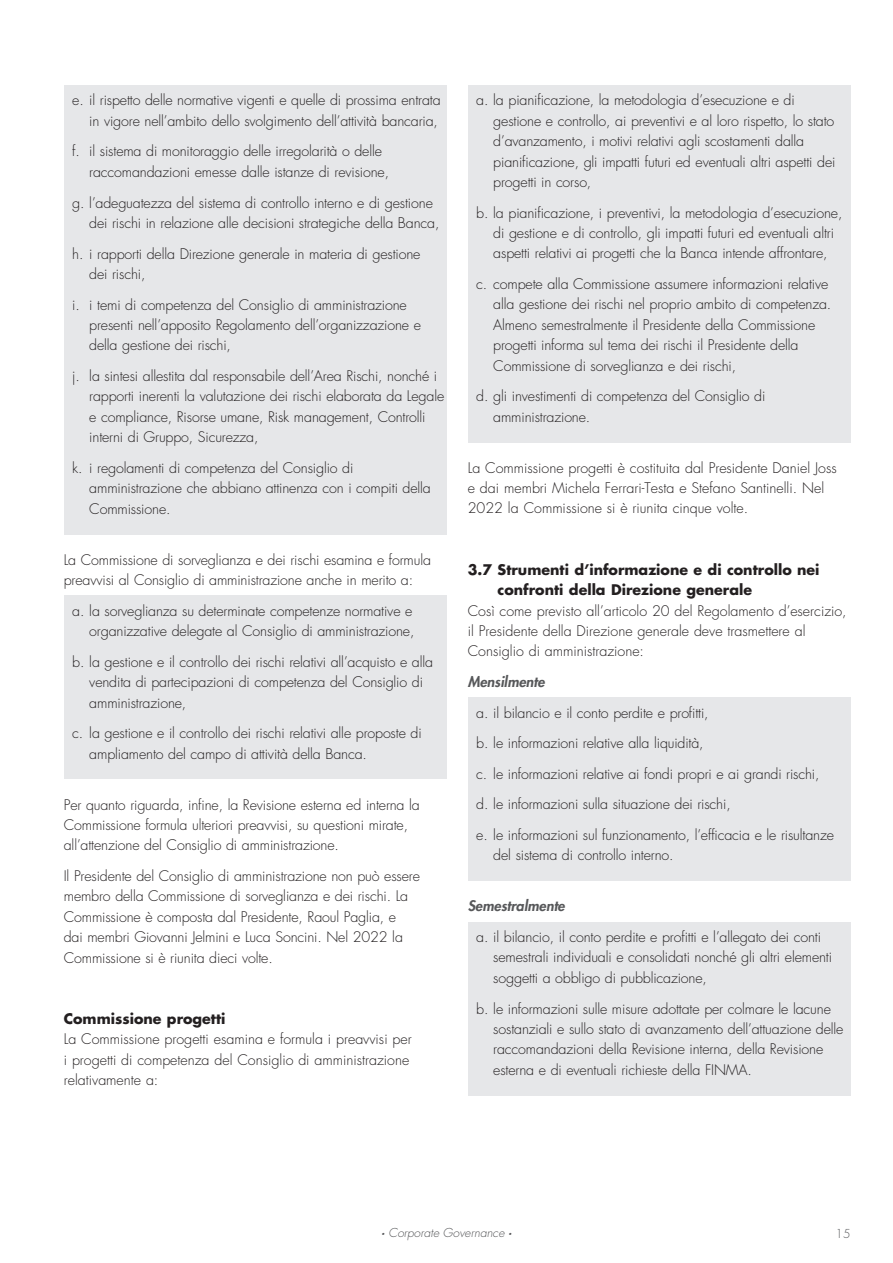
<style>
.page{position:relative;width:893px;height:1263px;background:#fff}
.page>*{position:absolute;margin:0;border:0;box-sizing:border-box;transform-origin:0 0}
.t1{font:300 14.25px/20.4px "Futura Std";letter-spacing:-.01em;color:#231f20}
.t2{font:700 14.25px/20.4px "Futura Std";color:#231f20}
.t3{font:italic 800 14.25px "Futura Std";color:#57585a}
.t4{font:italic 300 12px "Futura Std";color:#57585a}
.t5{font:300 12px "Futura Std";color:#57585a}
.s1{font-weight:800}
</style>
<div class="page">
<div style="left:468px;top:85px;width:382px;height:357px;background:#e6e7e9"></div>
<div style="left:468px;top:697px;width:382px;height:184px;background:#e6e7e9"></div>
<div style="left:64px;top:595px;width:382px;height:184px;background:#e6e7e9"></div>
<div style="left:64px;top:85px;width:382px;height:449px;background:#e6e7e9"></div>
<div style="left:468px;top:922px;width:382px;height:173px;background:#e6e7e9"></div>
<p class="t1" style="left:72px;top:90px;width:370px;text-align:right">e. il rispetto delle normative vigenti e quelle di prossima entrata in vigore nell’ambito dello svolgimento dell’attività bancaria,</p>
<p class="t1" style="left:89px;top:141px;width:301px;text-indent:-17px">f. il sistema di monitoraggio delle irregolarità o delle raccomandazioni emesse dalle istanze di revisione,</p>
<p class="t1" style="left:89px;top:193px;width:352px;text-indent:-17px">g. l’adeguatezza del sistema di controllo interno e di gestione dei rischi in relazione alle decisioni strategiche della Banca,</p>
<p class="t1" style="left:89px;top:244px;width:333px;text-indent:-17px">h. i rapporti della Direzione generale in materia di gestione dei rischi,</p>
<p class="t1" style="left:89px;top:295px;width:333px;text-indent:-17px">i. i temi di competenza del Consiglio di amministrazione presenti nell’apposito Regolamento dell’organizzazione e della gestione dei rischi,</p>
<p class="t1" style="left:89px;top:366px;width:356px;text-indent:-17px">j. la sintesi allestita dal responsabile dell’Area Rischi, nonché i rapporti inerenti la valutazione dei rischi elaborata da Legale e compliance, Risorse umane, Risk management, Controlli interni di Gruppo, Sicurezza,</p>
<p class="t1" style="left:89px;top:458px;width:343px;text-indent:-17px">k. i regolamenti di competenza del Consiglio di amministrazione che abbiano attinenza con i compiti della<br>Commissione.</p>
<p class="t1" style="left:64px;top:550px;width:369px">La Commissione di sorveglianza e dei rischi esamina e formula preavvisi al Consiglio di amministrazione anche in merito a:</p>
<p class="t1" style="left:72px;top:601px;width:344px;text-align:right">a. la sorveglianza su determinate competenze normative e organizzative delegate al Consiglio di amministrazione,</p>
<p class="t1" style="left:89px;top:652px;width:345px;text-indent:-17px">b. la gestione e il controllo dei rischi relativi all’acquisto e alla vendita di partecipazioni di competenza del Consiglio di amministrazione,</p>
<p class="t1" style="left:89px;top:723px;width:334px;text-indent:-17px">c. la gestione e il controllo dei rischi relativi alle proposte di ampliamento del campo di attività della Banca.</p>
<p class="t1" style="left:64px;top:794px;width:358px">Per quanto riguarda, infine, la Revisione esterna ed interna la<br>Commissione formula ulteriori preavvisi, su questioni mirate, all’attenzione del Consiglio di amministrazione.</p>
<p class="t1" style="left:64px;top:866px;width:358px">Il Presidente del Consiglio di amministrazione non può essere membro della Commissione di sorveglianza e dei rischi. La Commissione è composta dal Presidente, Raoul Paglia, e<br>dai membri Giovanni Jelmini e Luca Soncini. Nel 2022 la Commissione si è riunita dieci volte.</p>
<p class="t2" style="left:64px;top:1008px;width:163px">Commissione progetti</p>
<p class="t1" style="left:64px;top:1029px;width:349px">La Commissione progetti esamina e formula i preavvisi per i progetti di competenza del Consiglio di amministrazione relativamente a:</p>
<p class="t1" style="left:493px;top:90px;width:344px;text-indent:-17px">a. la pianificazione, la metodologia d’esecuzione e di gestione e controllo, ai preventivi e al loro rispetto, lo stato d’avanzamento, i motivi relativi agli scostamenti dalla pianificazione, gli impatti futuri ed eventuali altri aspetti dei progetti in corso,</p>
<p class="t1" style="left:493px;top:203px;width:351px;text-indent:-17px">b. la pianificazione, i preventivi, la metodologia d’esecuzione, di gestione e di controllo, gli impatti futuri ed eventuali altri aspetti relativi ai progetti che la Banca intende affrontare,</p>
<p class="t1" style="left:493px;top:274px;width:340px;text-indent:-17px">c. compete alla Commissione assumere informazioni relative alla gestione dei rischi nel proprio ambito di competenza.<br>Almeno semestralmente il Presidente della Commissione progetti informa sul tema dei rischi il Presidente della Commissione di sorveglianza e dei rischi,</p>
<p class="t1" style="left:493px;top:386px;width:274px;text-indent:-17px">d. gli investimenti di competenza del Consiglio di amministrazione.</p>
<p class="t1" style="left:468px;top:458px;width:370px">La Commissione progetti è costituita dal Presidente Daniel Joss e dai membri Michela Ferrari-Testa e Stefano Santinelli. Nel<br>2022 la Commissione si è riunita cinque volte.</p>
<p class="t2" style="left:498px;top:559px;width:324px;text-indent:-30px">3.7 Strumenti d’informazione e di controllo nei confronti della Direzione generale</p>
<p class="t1" style="left:468px;top:600px;width:380px">Così come previsto all’articolo 20 del Regolamento d’esercizio, il Presidente della Direzione generale deve trasmettere al<br>Consiglio di amministrazione:</p>
<p class="t3" style="left:468px;top:673px;width:78px">Mensilmente</p>
<p class="t1" style="left:476px;top:697px;width:359px;line-height:30.6px">a. il bilancio e il conto perdite e profitti,<br>b. le informazioni relative alla liquidità,<br>c. le informazioni relative ai fondi propri e ai grandi rischi, d. le informazioni sulla situazione dei rischi,<br>e. le informazioni sul funzionamento, l’efficacia e le risultanze</p>
<p class="t1" style="left:493px;top:845px;width:182px">del sistema di controllo interno.</p>
<p class="t3" style="left:468px;top:897px;width:98px">Semestralmente</p>
<p class="t1" style="left:493px;top:927px;width:340px;text-indent:-17px">a. il bilancio, il conto perdite e profitti e l’allegato dei conti semestrali individuali e consolidati nonché gli altri elementi soggetti a obbligo di pubblicazione,</p>
<p class="t1" style="left:493px;top:998px;width:352px;text-indent:-17px">b. le informazioni sulle misure adottate per colmare le lacune sostanziali e sullo stato di avanzamento dell’attuazione delle raccomandazioni della Revisione interna, della Revisione esterna e di eventuali richieste della FINMA.</p>
<p class="t4" style="left:381px;top:1225px;width:132px"><span class="s1">∙</span> Corporate Governance <span class="s1">∙</span></p>
<p class="t5" style="left:836px;top:1226px;width:16px">15</p>
</div>
